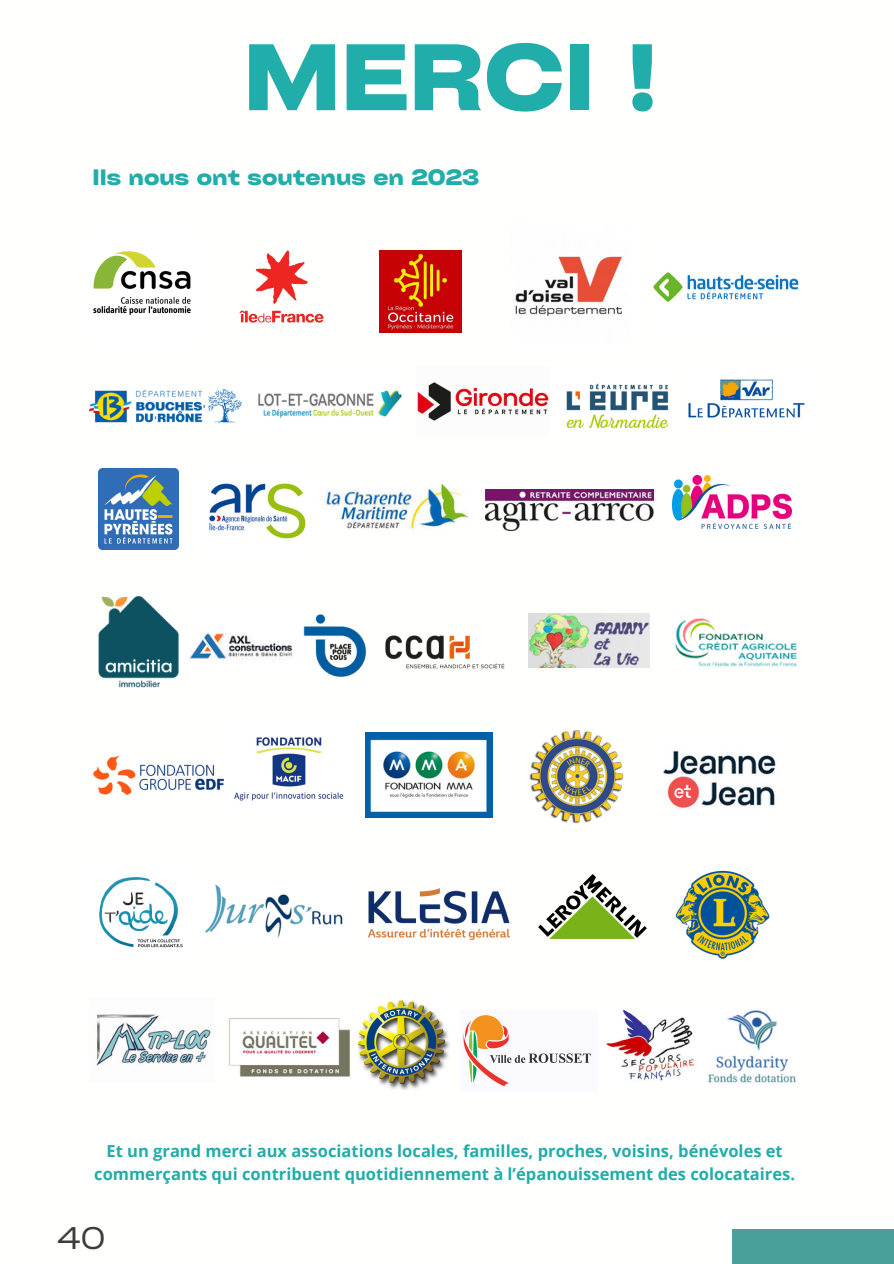
<style>
.page{position:relative;width:894px;height:1264px;background:#fff}
.page>*{position:absolute;margin:0;border:0;box-sizing:border-box;transform-origin:0 0}
.t1{font:700 expanded 90.3px "Cy Grotesk";color:#21ada9}
.t2{font:expanded 30px "Cy Grotesk";color:#3d3d3d}
.t3{font:700 expanded 21.3px "Cy Grotesk";color:#21ada9}
.t4{font:700 16.5px "Open Sans";color:#21ada9}
</style>
<div class="page">
<img style="left:672px;top:476px;width:119px;height:52px">
<img style="left:663px;top:750px;width:113px;height:58px">
<img style="left:205px;top:884px;width:138px;height:54px">
<img style="left:359px;top:1000px;width:91px;height:89px">
<img style="left:365px;top:732px;width:127px;height:85px">
<img style="left:234px;top:737px;width:110px;height:64px">
<img style="left:93px;top:251px;width:98px;height:64px">
<img style="left:688px;top:379px;width:117px;height:39px">
<img style="left:566px;top:383px;width:103px;height:46px">
<img style="left:417px;top:382px;width:132px;height:39px">
<img style="left:515px;top:256px;width:107px;height:60px">
<img style="left:653px;top:272px;width:146px;height:30px">
<img style="left:98px;top:469px;width:80px;height:81px">
<img style="left:258px;top:390px;width:143px;height:28px">
<img style="left:88px;top:388px;width:154px;height:36px">
<img style="left:325px;top:484px;width:144px;height:46px">
<img style="left:239px;top:250px;width:85px;height:73px">
<img style="left:538px;top:874px;width:108px;height:64px">
<img style="left:606px;top:1009px;width:89px;height:72px">
<img style="left:463px;top:1015px;width:129px;height:72px">
<img style="left:675px;top:870px;width:95px;height:89px">
<img style="left:208px;top:483px;width:98px;height:56px">
<div style="left:731px;top:1229px;width:162px;height:34px;background:#4a9f9c"></div>
<img style="left:379px;top:251px;width:82px;height:82px">
<img style="left:93px;top:755px;width:131px;height:40px">
<img style="left:529px;top:730px;width:95px;height:94px">
<img style="left:98px;top:595px;width:81px;height:93px">
<img style="left:675px;top:618px;width:121px;height:48px">
<img style="left:229px;top:1018px;width:130px;height:59px">
<img style="left:99px;top:877px;width:84px;height:71px">
<img style="left:485px;top:489px;width:168px;height:41px">
<img style="left:528px;top:613px;width:121px;height:54px">
<img style="left:708px;top:1010px;width:87px;height:73px">
<img style="left:189px;top:633px;width:96px;height:27px">
<img style="left:96px;top:1014px;width:115px;height:52px">
<img style="left:368px;top:888px;width:141px;height:51px">
<img style="left:285px;top:614px;width:220px;height:63px">
<p class="t1" style="left:243px;top:20px;width:417px">MERCI !</p>
<p class="t3" style="left:93px;top:164px;width:388px">Ils nous ont soutenus en 2023</p>
<p class="t4" style="left:106px;top:1139px;width:677px">Et un grand merci aux associations locales, familles, proches, voisins, bénévoles et</p>
<p class="t4" style="left:94px;top:1161px;width:702px">commerçants qui contribuent quotidiennement à l’épanouissement des colocataires.</p>
<p class="t2" style="left:57px;top:1219px;width:49px">40</p>
</div>
